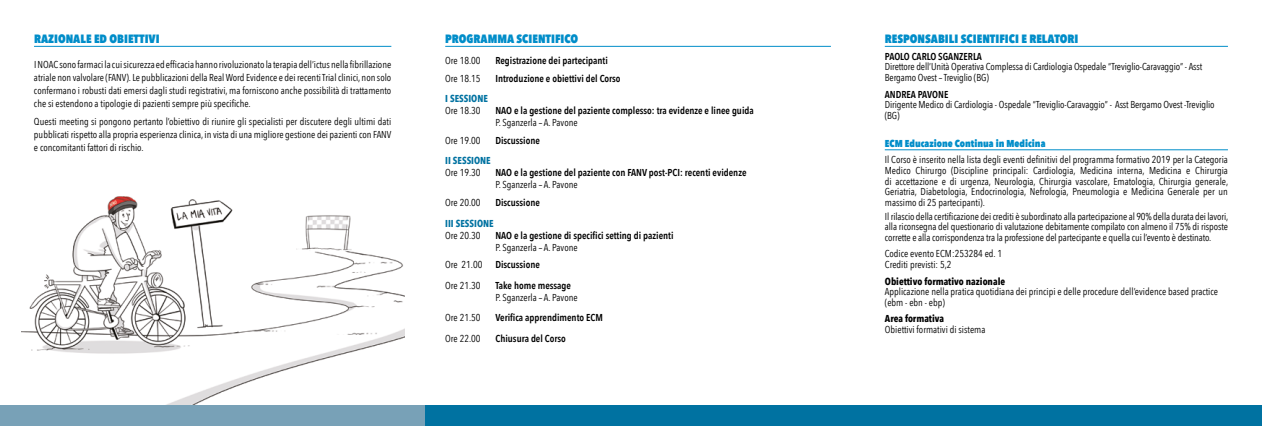
<style>
.page{position:relative;width:1262px;height:426px;background:#fff}
.page>*{position:absolute;margin:0;border:0;box-sizing:border-box;transform-origin:0 0}
.t1{font:800 12px "Avenir Next Condensed";color:#008dc9}
.t2{font:10px/10.7px "Avenir Next Condensed";color:#000}
.t3{font:600 10px "Avenir Next Condensed";color:#000}
.t4{font:700 10px "Avenir Next Condensed";color:#000}
.t5{font:800 10px "Avenir Next Condensed";color:#008dc9}
.t6{font:700 10px "Avenir Next Condensed";color:#0072a1}
</style>
<div class="page">
<img style="left:21px;top:196px;width:383px;height:209px">
<hr style="left:445px;top:46px;width:386px;height:1px;background:#008dc9">
<hr style="left:884px;top:46px;width:343px;height:1px;background:#008dc9">
<hr style="left:884px;top:149px;width:343px;height:1px;background:#008dc9">
<div style="left:0;top:405px;width:425px;height:20px;background:#78a1b7"></div>
<div style="left:425px;top:405px;width:836px;height:20px;background:#0072a1"></div>
<hr style="left:34px;top:46px;width:357px;height:1px;background:#008dc9">
<p class="t1" style="left:34px;top:31px;width:127px">RAZIONALE ED OBIETTIVI</p>
<p class="t2" style="left:34px;top:57px;width:359px;line-height:13px;text-align:justify">INOACsono farmaci la cuisicurezza ed efficacia hanno rivoluzionato la terapia dell’ictus nella fibrillazione atriale non valvolare (FANV). Le pubblicazioni della Real Word Evidence e dei recenti Trial clinici, non solo confermano i robusti dati emersi dagli studi registrativi, ma forniscono anche possibilità di trattamento che si estendono a tipologie di pazienti sempre più specifiche.</p>
<p class="t2" style="left:34px;top:115px;width:359px;line-height:13px;text-align:justify">Questi meeting si pongono pertanto l’obiettivo di riunire gli specialisti per discutere degli ultimi dati pubblicati rispetto alla propria esperienza clinica, in vista di una migliore gestione dei pazienti con FANV e concomitanti fattori di rischio.</p>
<p class="t1" style="left:445px;top:31px;width:135px">PROGRAMMA SCIENTIFICO</p>
<p class="t2" style="left:445px;top:54px;width:37px">Ore 18.00</p>
<p class="t3" style="left:495px;top:52px;width:114px">Registrazione dei partecipanti</p>
<p class="t2" style="left:445px;top:72px;width:37px">Ore 18.15</p>
<p class="t3" style="left:495px;top:69px;width:127px">Introduzione e obiettivi del Corso</p>
<p class="t6" style="left:445px;top:92px;width:44px">I SESSIONE</p>
<p class="t2" style="left:445px;top:105px;width:37px">Ore 18.30</p>
<p class="t3" style="left:495px;top:102px;width:260px">NAO e la gestione del paziente complesso: tra evidenze e linee guida</p>
<p class="t2" style="left:495px;top:117px;width:84px">P. Sganzerla – A. Pavone</p>
<p class="t2" style="left:445px;top:134px;width:37px">Ore 19.00</p>
<p class="t3" style="left:495px;top:131px;width:46px">Discussione</p>
<p class="t6" style="left:445px;top:154px;width:47px">II SESSIONE</p>
<p class="t2" style="left:445px;top:167px;width:37px">Ore 19.30</p>
<p class="t3" style="left:495px;top:164px;width:252px">NAO e la gestione del paziente con FANV post-PCI: recenti evidenze</p>
<p class="t2" style="left:495px;top:179px;width:84px">P. Sganzerla – A. Pavone</p>
<p class="t2" style="left:445px;top:196px;width:37px">Ore 20.00</p>
<p class="t3" style="left:495px;top:194px;width:46px">Discussione</p>
<p class="t6" style="left:445px;top:217px;width:50px">III SESSIONE</p>
<p class="t2" style="left:445px;top:229px;width:37px">Ore 20.30</p>
<p class="t3" style="left:495px;top:226px;width:180px">NAO e la gestione di specifici setting di pazienti</p>
<p class="t2" style="left:495px;top:241px;width:84px">P. Sganzerla – A. Pavone</p>
<p class="t2" style="left:445px;top:259px;width:39px">Ore 21.00</p>
<p class="t3" style="left:495px;top:256px;width:46px">Discussione</p>
<p class="t2" style="left:445px;top:279px;width:37px">Ore 21.30</p>
<p class="t3" style="left:495px;top:276px;width:77px">Take home message</p>
<p class="t2" style="left:495px;top:291px;width:84px">P. Sganzerla – A. Pavone</p>
<p class="t2" style="left:445px;top:312px;width:37px">Ore 21.50</p>
<p class="t3" style="left:495px;top:309px;width:109px">Verifica apprendimento ECM</p>
<p class="t2" style="left:445px;top:332px;width:37px">Ore 22.00</p>
<p class="t3" style="left:495px;top:329px;width:72px">Chiusura del Corso</p>
<p class="t1" style="left:884px;top:31px;width:195px">RESPONSABILI SCIENTIFICI E RELATORI</p>
<p class="t3" style="left:884px;top:47px;width:99px">PAOLO CARLO SGANZERLA</p>
<p class="t2" style="left:884px;top:61px;width:319px">Direttore dell’Unità Operativa Complessa di Cardiologia Ospedale “Treviglio-Caravaggio” - Asst<br>Bergamo Ovest – Treviglio (BG)</p>
<p class="t3" style="left:884px;top:85px;width:65px">ANDREA PAVONE</p>
<p class="t2" style="left:884px;top:99px;width:331px">Dirigente Medico di Cardiologia - Ospedale “Treviglio-Caravaggio” - Asst Bergamo Ovest -Treviglio (BG)</p>
<p class="t5" style="left:884px;top:137px;width:162px">ECM Educazione Continua in Medicina</p>
<p class="t2" style="left:884px;top:153px;width:345px;text-align:justify">Il Corso è inserito nella lista degli eventi definitivi del programma formativo 2019 per la Categoria Medico Chirurgo (Discipline principali: Cardiologia, Medicina interna, Medicina e Chirurgia di accettazione e di urgenza, Neurologia, Chirurgia vascolare, Ematologia, Chirurgia generale, Geriatria, Diabetologia, Endocrinologia, Nefrologia, Pneumologia e Medicina Generale per un massimo di 25 partecipanti).</p>
<p class="t2" style="left:884px;top:210px;width:345px;text-align:justify">Il rilascio della certificazione deicrediti è subordinato alla partecipazione al 90%della durata dei lavori, alla riconsegna del questionario di valutazione debitamente compilato con almeno il 75% di risposte corrette e alla corrispondenza tra la professione del partecipante e quella cui l’evento è destinato.</p>
<p class="t2" style="left:884px;top:248px;width:119px">Codice evento ECM:253284 ed. 1<br>Crediti previsti: 5,2</p>
<p class="t4" style="left:884px;top:274px;width:122px">Obiettivo formativo nazionale</p>
<p class="t2" style="left:884px;top:285px;width:335px">Applicazione nella pratica quotidiana dei principi e delle procedure dell’evidence based practice (ebm - ebn - ebp)</p>
<p class="t4" style="left:884px;top:312px;width:61px">Area formativa</p>
<p class="t2" style="left:884px;top:323px;width:102px">Obiettivi formativi di sistema</p>
</div>
